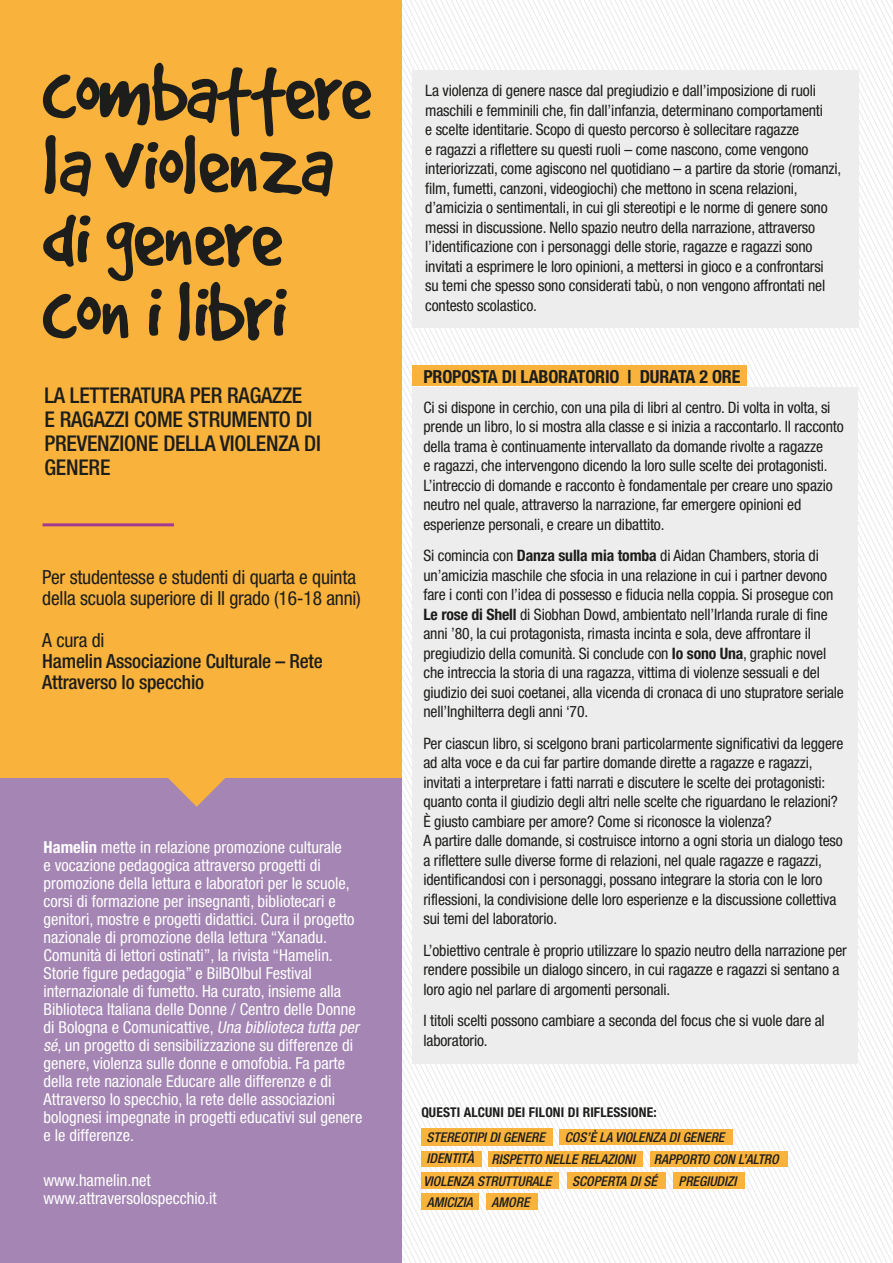
<style>
.page{position:relative;width:893px;height:1263px;background:#fff}
.page>*{position:absolute;margin:0;border:0;box-sizing:border-box;transform-origin:0 0}
.t1{font:92.1px/73.3px "Good Dog";letter-spacing:-.02em;color:#1d1d1b}
.t2{font:90.6px "Good Dog";letter-spacing:-.02em;color:#1d1d1b}
.t3{font:500 condensed 21.75px/24px "Helvetica Neue";letter-spacing:-.01em;color:#1d1d1b}
.t4{font:condensed 19.5px/21px "Helvetica Neue";letter-spacing:-.01em;color:#1d1d1b}
.t5{font:500 condensed 19.5px/21px "Helvetica Neue";letter-spacing:-.01em;color:#1d1d1b}
.t6{font:700 condensed 18px "Helvetica Neue";letter-spacing:-.01em;color:#1d1d1b}
.t7{font:condensed 16.5px/18px "Helvetica Neue";color:#fff}
.t8{font:condensed 15.75px/19.5px "Helvetica Neue";letter-spacing:-.01em;color:#1d1d1b}
.t9{font:italic 500 condensed 13.5px/21.6px "Helvetica Neue";color:#1d1d1b}
.t10{font:700 condensed 13.5px "Helvetica Neue";letter-spacing:.01em;color:#1d1d1b}
.s1{font-weight:700}
.s2{font-style:italic}
</style>
<div class="page">
<svg style="left:402px;top:976px;width:155px;height:287px"></svg>
<div style="left:0;top:0;width:402px;height:779px;background:#f9b33c"></div>
<div style="left:0;top:779px;width:402px;height:484px;background:#a485b3"></div>
<svg style="left:158px;top:778px;width:77px;height:29px"></svg>
<hr style="left:43px;top:523px;width:131px;height:3px;background:#9f3c8f">
<div style="left:412px;top:70px;width:447px;height:258px;background:#ededed"></div>
<div style="left:412px;top:387px;width:446px;height:676px;background:#ededed"></div>
<div style="left:559px;top:1129px;width:173px;height:16px;background:#f9b33c"></div>
<div style="left:421px;top:1151px;width:61px;height:16px;background:#f9b33c"></div>
<div style="left:421px;top:1128px;width:132px;height:17px;background:#f9b33c"></div>
<div style="left:488px;top:1151px;width:155px;height:16px;background:#f9b33c"></div>
<div style="left:650px;top:1151px;width:138px;height:16px;background:#f9b33c"></div>
<div style="left:421px;top:1172px;width:138px;height:17px;background:#f9b33c"></div>
<div style="left:567px;top:1172px;width:98px;height:17px;background:#f9b33c"></div>
<div style="left:673px;top:1172px;width:71px;height:17px;background:#f9b33c"></div>
<div style="left:421px;top:1193px;width:58px;height:17px;background:#f9b33c"></div>
<div style="left:486px;top:1193px;width:52px;height:17px;background:#f9b33c"></div>
<div style="left:412px;top:365px;width:335px;height:21px;background:#f9b33c"></div>
<h2 class="t2" style="left:42px;top:45px;width:331px">combattere</h2>
<h1 class="t1" style="left:42px;top:127px;width:292px">la violenza di genere con i libri</h1>
<h3 class="t3" style="left:44px;top:383px;width:278px">LA LETTERATURA PER RAGAZZE<br>E RAGAZZI COME STRUMENTO DI<br>PREVENZIONE DELLA VIOLENZA DI<br>GENERE</h3>
<p class="t4" style="left:42px;top:566px;width:320px">Per studentesse e studenti di quarta e quinta della scuola superiore di II grado (16-18 anni)</p>
<p class="t4" style="left:42px;top:629px;width:64px">A cura di</p>
<p class="t5" style="left:42px;top:650px;width:282px">Hamelin Associazione Culturale – Rete<br>Attraverso lo specchio</p>
<p class="t7" style="left:44px;top:838px;width:320px"><span class="s1">Hamelin</span> mette in relazione promozione culturale<br>e vocazione pedagogica attraverso progetti di promozione della lettura e laboratori per le scuole, corsi di formazione per insegnanti, bibliotecari e genitori, mostre e progetti didattici. Cura il progetto nazionale di promozione della lettura “Xanadu.<br>Comunità di lettori ostinati”, la rivista “Hamelin.<br>Storie figure pedagogia” e BilBOlbul Festival internazionale di fumetto. Ha curato, insieme alla Biblioteca Italiana delle Donne / Centro delle Donne di Bologna e Comunicattive, <span class="s2">Una biblioteca tutta per sé</span>, un progetto di sensibilizzazione su differenze di genere, violenza sulle donne e omofobia. Fa parte della rete nazionale Educare alle differenze e di Attraverso lo specchio, la rete delle associazioni bolognesi impegnate in progetti educativi sul genere e le differenze.</p>
<p class="t7" style="left:44px;top:1171px;width:175px">www.hamelin.net www.attraversolospecchio.it</p>
<p class="t8" style="left:425px;top:81px;width:418px">La violenza di genere nasce dal pregiudizio e dall’imposizione di ruoli maschili e femminili che, fin dall’infanzia, determinano comportamenti<br>e scelte identitarie. Scopo di questo percorso è sollecitare ragazze<br>e ragazzi a riflettere su questi ruoli – come nascono, come vengono interiorizzati, come agiscono nel quotidiano – a partire da storie (romanzi, film, fumetti, canzoni, videogiochi) che mettono in scena relazioni, d’amicizia o sentimentali, in cui gli stereotipi e le norme di genere sono messi in discussione. Nello spazio neutro della narrazione, attraverso l’identificazione con i personaggi delle storie, ragazze e ragazzi sono invitati a esprimere le loro opinioni, a mettersi in gioco e a confrontarsi<br>su temi che spesso sono considerati tabù, o non vengono affrontati nel contesto scolastico.</p>
<p class="t6" style="left:423px;top:366px;width:318px">PROPOSTA DI LABORATORIO | DURATA 2 ORE</p>
<p class="t8" style="left:423px;top:397px;width:422px">Ci si dispone in cerchio, con una pila di libri al centro. Di volta in volta, si prende un libro, lo si mostra alla classe e si inizia a raccontarlo. Il racconto della trama è continuamente intervallato da domande rivolte a ragazze<br>e ragazzi, che intervengono dicendo la loro sulle scelte dei protagonisti.<br>L’intreccio di domande e racconto è fondamentale per creare uno spazio neutro nel quale, attraverso la narrazione, far emergere opinioni ed esperienze personali, e creare un dibattito.</p>
<p class="t8" style="left:423px;top:546px;width:422px">Si comincia con <span class="s1">Danza sulla mia tomba</span> di Aidan Chambers, storia di un’amicizia maschile che sfocia in una relazione in cui i partner devono fare i conti con l’idea di possesso e fiducia nella coppia. Si prosegue con <span class="s1">Le rose di Shell</span> di Siobhan Dowd, ambientato nell’Irlanda rurale di fine anni ’80, la cui protagonista, rimasta incinta e sola, deve affrontare il pregiudizio della comunità. Si conclude con <span class="s1">Io sono Una</span>, graphic novel che intreccia la storia di una ragazza, vittima di violenze sessuali e del giudizio dei suoi coetanei, alla vicenda di cronaca di uno stupratore seriale nell’Inghilterra degli anni ‘70.</p>
<p class="t8" style="left:423px;top:733px;width:421px">Per ciascun libro, si scelgono brani particolarmente significativi da leggere ad alta voce e da cui far partire domande dirette a ragazze e ragazzi, invitati a interpretare i fatti narrati e discutere le scelte dei protagonisti: quanto conta il giudizio degli altri nelle scelte che riguardano le relazioni?<br>È giusto cambiare per amore? Come si riconosce la violenza?<br>A partire dalle domande, si costruisce intorno a ogni storia un dialogo teso a riflettere sulle diverse forme di relazioni, nel quale ragazze e ragazzi, identificandosi con i personaggi, possano integrare la storia con le loro riflessioni, la condivisione delle loro esperienze e la discussione collettiva sui temi del laboratorio.</p>
<p class="t8" style="left:423px;top:940px;width:425px">L’obiettivo centrale è proprio utilizzare lo spazio neutro della narrazione per rendere possibile un dialogo sincero, in cui ragazze e ragazzi si sentano a loro agio nel parlare di argomenti personali.</p>
<p class="t8" style="left:423px;top:1011px;width:403px">I titoli scelti possono cambiare a seconda del focus che si vuole dare al laboratorio.</p>
<p class="t10" style="left:421px;top:1104px;width:237px">QUESTI ALCUNI DEI FILONI DI RIFLESSIONE:</p>
<p class="t9" style="left:565px;top:1126px;width:161px">COS’È LA VIOLENZA DI GENERE</p>
<p class="t9" style="left:427px;top:1148px;width:49px">IDENTITÀ</p>
<p class="t9" style="left:491px;top:1126px;width:145px;text-indent:-65px">STEREOTIPI DI GENERE<br>RISPETTO NELLE RELAZIONI</p>
<p class="t9" style="left:654px;top:1149px;width:126px">RAPPORTO CON L’ALTRO</p>
<p class="t9" style="left:423px;top:1170px;width:129px">VIOLENZA STRUTTURALE</p>
<p class="t9" style="left:572px;top:1170px;width:86px">SCOPERTA DI SÉ</p>
<p class="t9" style="left:679px;top:1170px;width:59px">PREGIUDIZI</p>
<p class="t9" style="left:427px;top:1191px;width:48px">AMICIZIA</p>
<p class="t9" style="left:491px;top:1191px;width:40px">AMORE</p>
</div>
